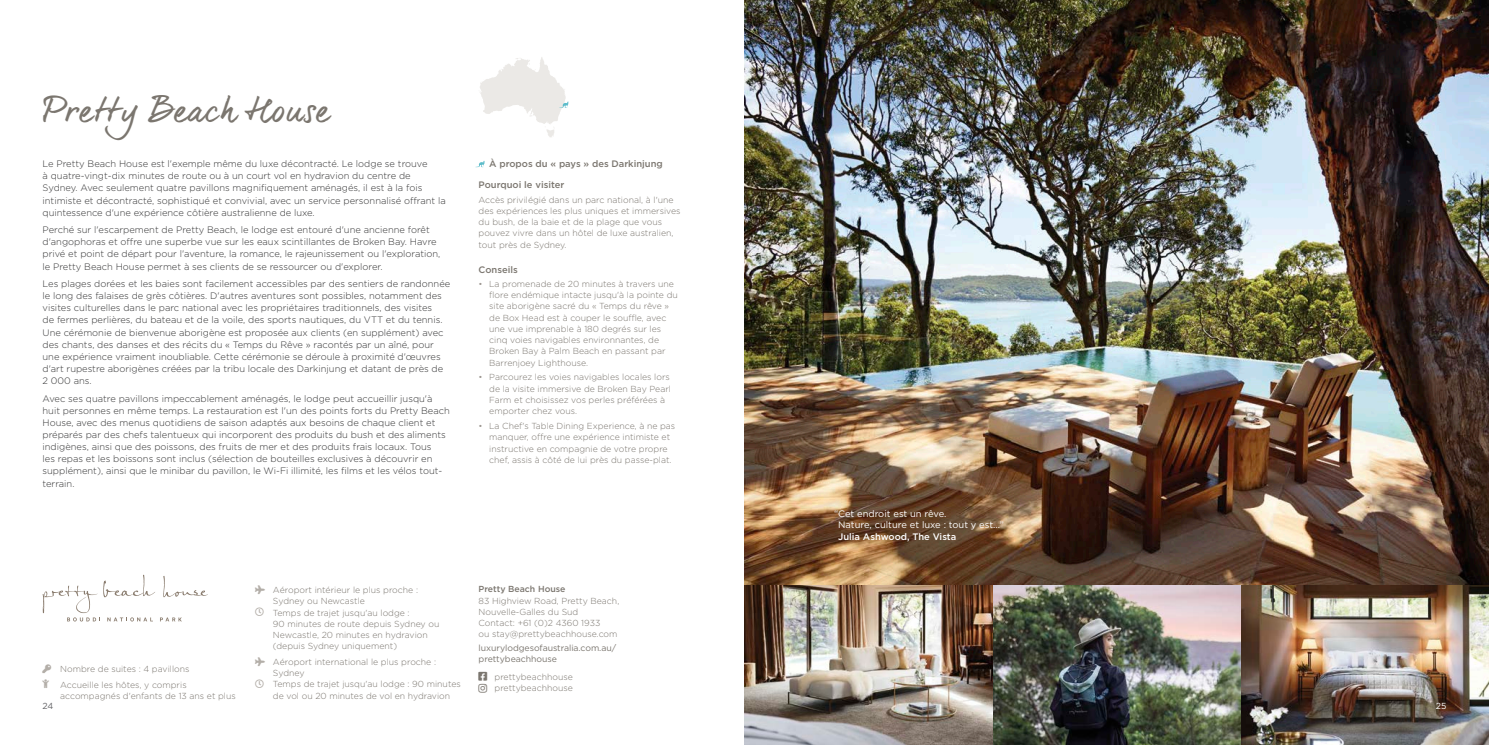
<style>
.page{position:relative;width:1489px;height:745px;background:#fff}
.page>*{position:absolute;margin:0;border:0;box-sizing:border-box;transform-origin:0 0}
.t1{font:32.5px "dear Joe 6";color:#7b766f}
.t2{font:300 9.38px/12.1px "Gotham";color:#333334}
.t3{font:9.38px/11.9px "Gotham";color:#fff}
.t4{font:500 9.38px "Gotham";color:#7b766f}
.t5{font:500 9.38px "Gotham";color:#fff}
.t6{font:300 8.75px/11.2px "Gotham";color:#7b766f}
.t7{font:8.75px/11.2px "Gotham";letter-spacing:-.005em;color:#7b766f}
.t8{font:500 8.75px "Gotham";color:#7b766f}
.t9{font:8.75px "Gotham";color:#636366}
.t10{font:8.75px "Gotham";color:#fff}
.s1{color:#9b958f}
</style>
<div class="page">
<img style="left:744px;top:0;width:744px;height:744px">
<svg style="left:480px;top:57px;width:88px;height:80px"></svg>
<svg style="left:43px;top:574px;width:165px;height:47px"></svg>
<svg style="left:475px;top:161px;width:9px;height:6px"></svg>
<h1 class="t1" style="left:43px;top:90px;width:289px">Pretty Beach House</h1>
<p class="t2" style="left:43px;top:157px;width:405px">Le Pretty Beach House est l'exemple même du luxe décontracté. Le lodge se trouve<br>à quatre-vingt-dix minutes de route ou à un court vol en hydravion du centre de Sydney. Avec seulement quatre pavillons magnifiquement aménagés, il est à la fois intimiste et décontracté, sophistiqué et convivial, avec un service personnalisé offrant la quintessence d'une expérience côtière australienne de luxe.</p>
<p class="t2" style="left:43px;top:223px;width:399px">Perché sur l'escarpement de Pretty Beach, le lodge est entouré d'une ancienne forêt d'angophoras et offre une superbe vue sur les eaux scintillantes de Broken Bay. Havre privé et point de départ pour l'aventure, la romance, le rajeunissement ou l'exploration, le Pretty Beach House permet à ses clients de se ressourcer ou d'explorer.</p>
<p class="t2" style="left:43px;top:277px;width:409px">Les plages dorées et les baies sont facilement accessibles par des sentiers de randonnée le long des falaises de grès côtières. D'autres aventures sont possibles, notamment des visites culturelles dans le parc national avec les propriétaires traditionnels, des visites<br>de fermes perlières, du bateau et de la voile, des sports nautiques, du VTT et du tennis.<br>Une cérémonie de bienvenue aborigène est proposée aux clients (en supplément) avec des chants, des danses et des récits du « Temps du Rêve » racontés par un aîné, pour une expérience vraiment inoubliable. Cette cérémonie se déroule à proximité d'œuvres d'art rupestre aborigènes créées par la tribu locale des Darkinjung et datant de près de 2 000 ans.</p>
<p class="t2" style="left:43px;top:391px;width:409px">Avec ses quatre pavillons impeccablement aménagés, le lodge peut accueillir jusqu'à huit personnes en même temps. La restauration est l'un des points forts du Pretty Beach House, avec des menus quotidiens de saison adaptés aux besoins de chaque client et préparés par des chefs talentueux qui incorporent des produits du bush et des aliments indigènes, ainsi que des poissons, des fruits de mer et des produits frais locaux. Tous<br>les repas et les boissons sont inclus (sélection de bouteilles exclusives à découvrir en supplément), ainsi que le minibar du pavillon, le Wi-Fi illimité, les films et les vélos tout&shy;terrain.</p>
<p class="t4" style="left:489px;top:157px;width:175px">À propos du « pays » des Darkinjung</p>
<p class="t4" style="left:478px;top:179px;width:87px">Pourquoi le visiter</p>
<p class="t6" style="left:478px;top:193px;width:203px">Accès privilégié dans un parc national, à l'une des expériences les plus uniques et immersives du bush, de la baie et de la plage que vous pouvez vivre dans un hôtel de luxe australien, tout près de Sydney.</p>
<p class="t4" style="left:478px;top:263px;width:41px">Conseils</p>
<p class="t6" style="left:489px;top:277px;width:190px;text-indent:-11px"><span class="s1">•</span> La promenade de 20 minutes à travers une flore endémique intacte jusqu'à la pointe du site aborigène sacré du « Temps du rêve » de Box Head est à couper le souffle, avec une vue imprenable à 180 degrés sur les cinq voies navigables environnantes, de Broken Bay à Palm Beach en passant par Barrenjoey Lighthouse.</p>
<p class="t6" style="left:489px;top:371px;width:183px;text-indent:-11px"><span class="s1">•</span> Parcourez les voies navigables locales lors de la visite immersive de Broken Bay Pearl Farm et choisissez vos perles préférées à emporter chez vous.</p>
<p class="t6" style="left:489px;top:420px;width:187px;text-indent:-11px"><span class="s1">•</span> La Chef's Table Dining Experience, à ne pas manquer, offre une expérience intimiste et instructive en compagnie de votre propre chef, assis à côté de lui près du passe-plat.</p>
<p class="t6" style="left:60px;top:660px;width:131px;line-height:15.5px">Nombre de suites : 4 pavillons<br>Accueille les hôtes, y compris</p>
<p class="t6" style="left:60px;top:689px;width:177px">accompagnés d'enfants de 13 ans et plus</p>
<p class="t6" style="left:273px;top:583px;width:168px">Aéroport intérieur le plus proche :<br>Sydney ou Newcastle<br>Temps de trajet jusqu'au lodge :<br>90 minutes de route depuis Sydney ou<br>Newcastle, 20 minutes en hydravion (depuis Sydney uniquement)</p>
<p class="t6" style="left:273px;top:655px;width:189px">Aéroport international le plus proche :<br>Sydney<br>Temps de trajet jusqu'au lodge : 90 minutes de vol ou 20 minutes de vol en hydravion</p>
<p class="t8" style="left:478px;top:583px;width:88px">Pretty Beach House</p>
<p class="t6" style="left:478px;top:594px;width:142px">83 Highview Road, Pretty Beach,<br>Nouvelle-Galles du Sud<br>Contact: +61 (0)2 4360 1933<br>ou stay@prettybeachhouse.com</p>
<p class="t7" style="left:478px;top:641px;width:139px">luxurylodgesofaustralia.com.au/ prettybeachhouse</p>
<p class="t6" style="left:494px;top:670px;width:80px">prettybeachhouse prettybeachhouse</p>
<p class="t3" style="left:838px;top:507px;width:167px;text-indent:-4px">“Cet endroit est un rêve.<br>Nature, culture et luxe : tout y est...”</p>
<p class="t5" style="left:838px;top:530px;width:120px">Julia Ashwood, The Vista</p>
<p class="t9" style="left:43px;top:700px;width:12px">24</p>
<p class="t10" style="left:1435px;top:700px;width:12px">25</p>
</div>
